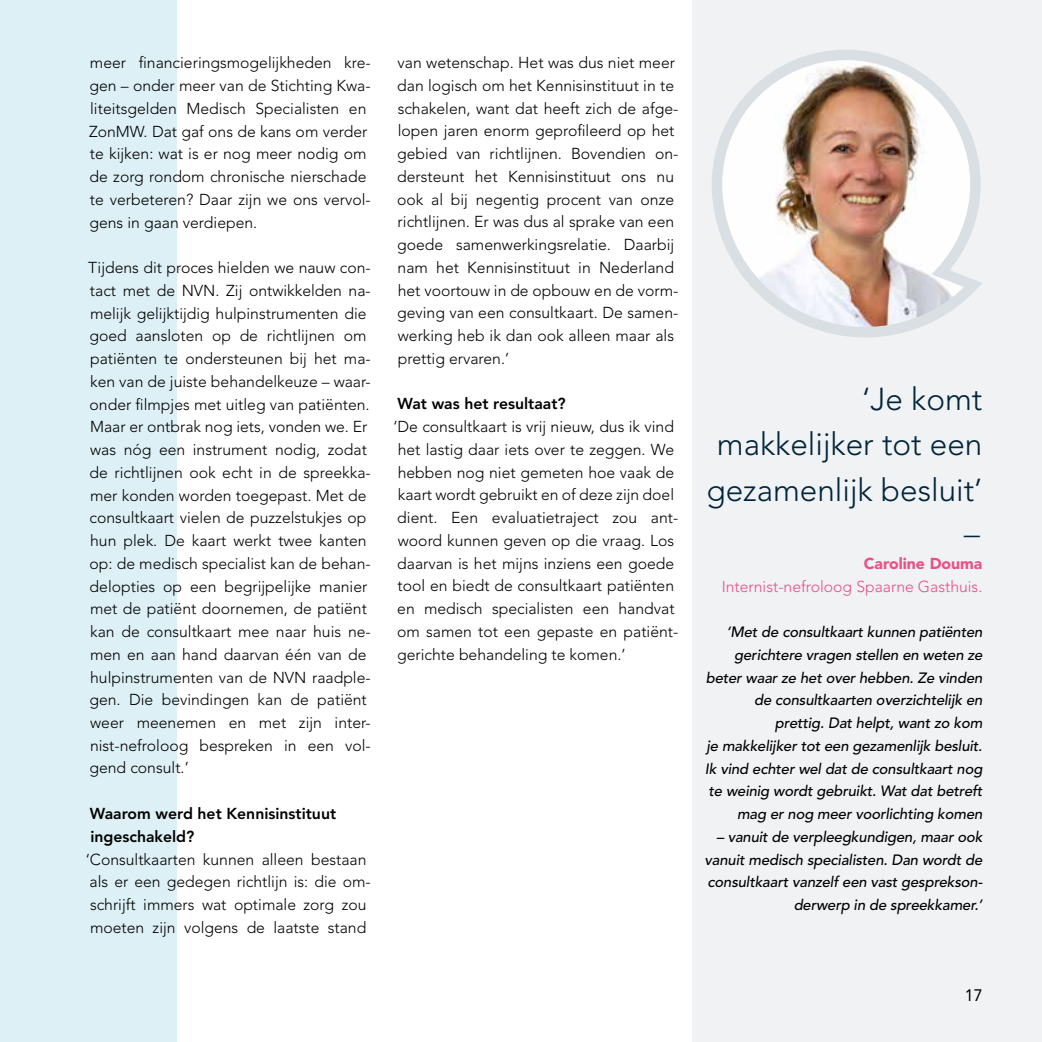
<style>
.page{position:relative;width:1042px;height:1042px;background:#fff}
.page>*{position:absolute;margin:0;border:0;box-sizing:border-box;transform-origin:0 0}
.t1{font:300 31.5px/45.5px "Avenir LT Std";color:#00243a;text-align:right}
.t2{font:16.45px "Avenir LT Std";color:#000;scale:.95 1}
.t3{font:300 15.75px/22.8px "Avenir LT Std";color:#000}
.t4{font:800 15.75px/22.8px "Avenir LT Std";color:#000}
.t5{font:300 15.75px "Avenir LT Std";color:#ea5083}
.t6{font:900 15.75px "Avenir LT Std";color:#ea5083}
.t7{font:italic 500 14.88px/22.8px "Avenir LT Std";letter-spacing:-.01em;color:#000;text-align:right}
</style>
<div class="page">
<div style="left:0;top:0;width:177px;height:1042px;background:#ddf0f6"></div>
<div style="left:692px;top:0;width:350px;height:1042px;background:#f0f2f4"></div>
<img style="left:712px;top:50px;width:270px;height:287px">
<p class="t3" style="left:89px;top:52px;width:283px">meer financieringsmogelijkheden kre&shy;gen – onder meer van de Stichting Kwa&shy;liteitsgelden Medisch Specialisten en ZonMW. Dat gaf ons de kans om verder te kijken: wat is er nog meer nodig om de zorg rondom chronische nierschade te verbeteren? Daar zijn we ons vervol&shy;gens in gaan verdiepen.</p>
<p class="t3" style="left:88px;top:256px;width:284px">Tijdens dit proces hielden we nauw con&shy;tact met de NVN. Zij ontwikkelden na&shy;melijk gelijktijdig hulpinstrumenten die goed aansloten op de richtlijnen om patiënten te ondersteunen bij het ma&shy;ken van de juiste behandelkeuze – waar&shy;onder filmpjes met uitleg van patiënten.<br>Maar er ontbrak nog iets, vonden we. Er was nóg een instrument nodig, zodat de richtlijnen ook echt in de spreekka&shy;mer konden worden toegepast. Met de consultkaart vielen de puzzelstukjes op hun plek. De kaart werkt twee kanten op: de medisch specialist kan de behan&shy;delopties op een begrijpelijke manier met de patiënt doornemen, de patiënt kan de consultkaart mee naar huis ne&shy;men en aan hand daarvan één van de hulpinstrumenten van de NVN raadple&shy;gen. Die bevindingen kan de patiënt weer meenemen en met zijn inter&shy;nist-nefroloog bespreken in een vol&shy;gend consult.’</p>
<p class="t4" style="left:90px;top:802px;width:248px">Waarom werd het Kennisinstituut ingeschakeld?</p>
<p class="t3" style="left:86px;top:848px;width:286px">‘Consultkaarten kunnen alleen bestaan als er een gedegen richtlijn is: die om&shy;schrijft immers wat optimale zorg zou moeten zijn volgens de laatste stand</p>
<p class="t3" style="left:397px;top:51px;width:283px">van wetenschap. Het was dus niet meer dan logisch om het Kennisinstituut in te schakelen, want dat heeft zich de afge&shy;lopen jaren enorm geprofileerd op het gebied van richtlijnen. Bovendien on&shy;dersteunt het Kennisinstituut ons nu ook al bij negentig procent van onze richtlijnen. Er was dus al sprake van een goede samenwerkingsrelatie. Daarbij nam het Kennisinstituut in Nederland het voortouw in de opbouw en de vorm&shy;geving van een consultkaart. De samen&shy;werking heb ik dan ook alleen maar als prettig ervaren.’</p>
<p class="t4" style="left:398px;top:392px;width:169px">Wat was het resultaat?</p>
<p class="t3" style="left:393px;top:415px;width:286px">‘De consultkaart is vrij nieuw, dus ik vind het lastig daar iets over te zeggen. We hebben nog niet gemeten hoe vaak de kaart wordt gebruikt en of deze zijn doel dient. Een evaluatietraject zou ant&shy;woord kunnen geven op die vraag. Los daarvan is het mijns inziens een goede tool en biedt de consultkaart patiënten en medisch specialisten een handvat om samen tot een gepaste en patiënt&shy;gerichte behandeling te komen.’</p>
<h1 class="t1" style="left:706px;top:376px;width:277px">‘Je komt makkelijker tot een gezamenlijk besluit’ −</h1>
<p class="t6" style="left:864px;top:554px;width:120px">Caroline Douma</p>
<p class="t5" style="left:722px;top:577px;width:262px">Internist-nefroloog Spaarne Gasthuis.</p>
<p class="t7" style="left:705px;top:621px;width:279px">‘Met de consultkaart kunnen patiënten gerichtere vragen stellen en weten ze beter waar ze het over hebben. Ze vinden de consultkaarten overzichtelijk en prettig. Dat helpt, want zo kom<br>je makkelijker tot een gezamenlijk besluit.<br>Ik vind echter wel dat de consultkaart nog te weinig wordt gebruikt. Wat dat betreft mag er nog meer voorlichting komen</p>
<p class="t7" style="left:704px;top:826px;width:279px">– vanuit de verpleegkundigen, maar ook vanuit medisch specialisten. Dan wordt de consultkaart vanzelf een vast gesprekson&shy;derwerp in de spreekkamer.’</p>
<p class="t2" style="left:965px;top:986px;width:20px">17</p>
</div>
